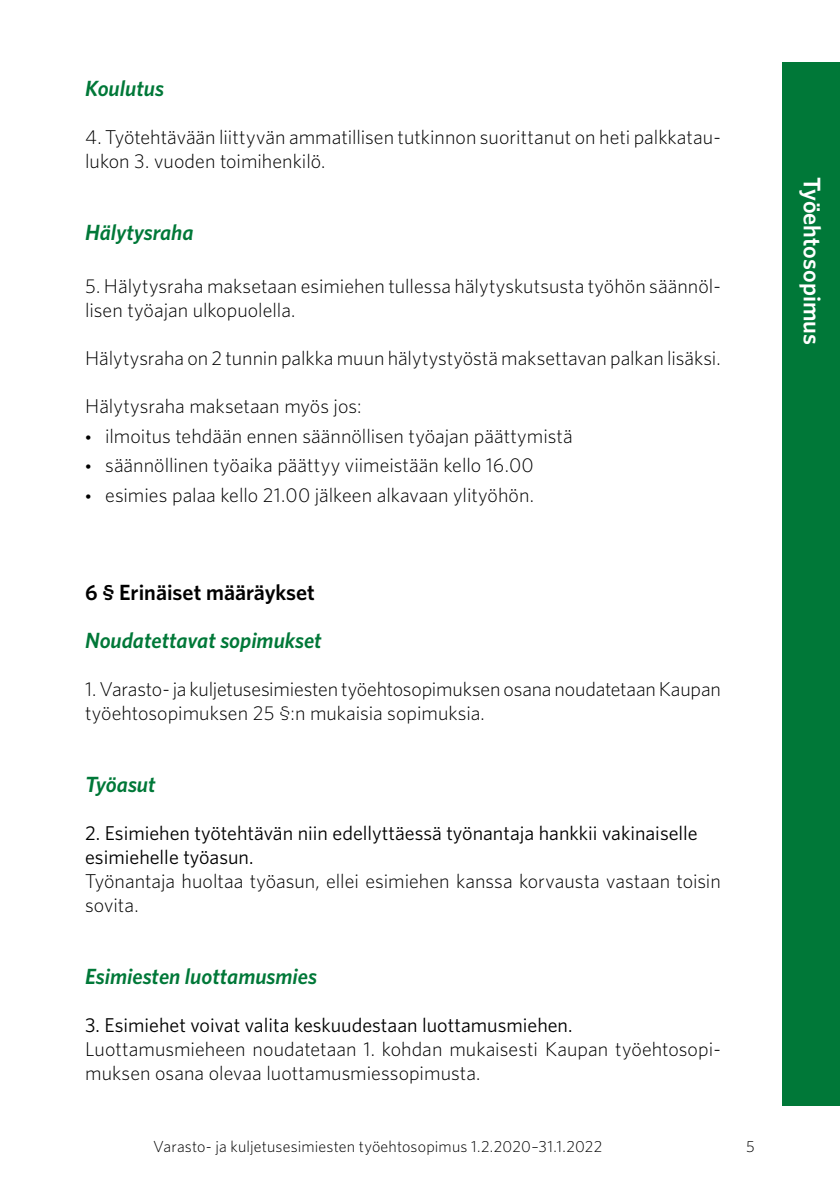
<style>
.page{position:relative;width:840px;height:1191px;background:#fff}
.page>*{position:absolute;margin:0;border:0;box-sizing:border-box;transform-origin:0 0}
.t1{font:600 24px "Whitney";color:#fff}
.t2{font:italic 600 22px "Whitney";color:#007838}
.t3{font:600 22px "Whitney";color:#000}
.t4{font:300 20px/24px "Whitney";color:#000}
.t5{font:20px/24px "Whitney";color:#000}
.t6{font:300 16px "Whitney";letter-spacing:.01em;color:#000}
.s1{font-family:"Tanger Serif";font-weight:500}
</style>
<div class="page">
<div style="left:782px;top:63px;width:57px;height:1042px;background:#007838"></div>
<p class="t2" style="left:85px;top:74px;width:80px">Koulutus</p>
<p class="t4" style="left:85px;top:124px;width:636px">4. Työtehtävään liittyvän ammatillisen tutkinnon suorittanut on heti palkkatau&shy;lukon 3. vuoden toimihenkilö.</p>
<p class="t2" style="left:85px;top:218px;width:110px">Hälytysraha</p>
<p class="t4" style="left:85px;top:273px;width:636px">5. Hälytysraha maksetaan esimiehen tullessa hälytyskutsusta työhön säännöl&shy;lisen työajan ulkopuolella.</p>
<p class="t4" style="left:85px;top:345px;width:636px">Hälytysraha on 2 tunnin palkka muun hälytystyöstä maksettavan palkan lisäksi.</p>
<p class="t4" style="left:85px;top:390px;width:489px;line-height:29.6px">Hälytysraha maksetaan myös jos:<br><span class="s1">·</span> ilmoitus tehdään ennen säännöllisen työajan päättymistä <span class="s1">·</span> säännöllinen työaika päättyy viimeistään kello 16.00<br><span class="s1">·</span> esimies palaa kello 21.00 jälkeen alkavaan ylityöhön.</p>
<p class="t3" style="left:85px;top:578px;width:231px">6 § Erinäiset määräykset</p>
<p class="t2" style="left:85px;top:626px;width:238px">Noudatettavat sopimukset</p>
<p class="t4" style="left:85px;top:676px;width:637px">1. Varasto- ja kuljetusesimiesten työehtosopimuksen osana noudatetaan Kaupan työehtosopimuksen 25 §:n mukaisia sopimuksia.</p>
<p class="t2" style="left:85px;top:770px;width:72px">Työasut</p>
<p class="t5" style="left:85px;top:821px;width:613px">2. Esimiehen työtehtävän niin edellyttäessä työnantaja hankkii vakinaiselle esimiehelle työasun.</p>
<p class="t4" style="left:85px;top:868px;width:636px">Työnantaja huoltaa työasun, ellei esimiehen kanssa korvausta vastaan toisin sovita.</p>
<p class="t2" style="left:85px;top:962px;width:233px">Esimiesten luottamusmies</p>
<p class="t5" style="left:85px;top:1013px;width:488px">3. Esimiehet voivat valita keskuudestaan luottamusmiehen.</p>
<p class="t4" style="left:85px;top:1036px;width:636px">Luottamusmieheen noudatetaan 1. kohdan mukaisesti Kaupan työehtosopi&shy;muksen osana olevaa luottamusmiessopimusta.</p>
<p class="t6" style="left:153px;top:1136px;width:450px">Varasto- ja kuljetusesimiesten työehtosopimus 1.2.2020–31.1.2022</p>
<p class="t6" style="left:745px;top:1136px;width:10px">5</p>
<p class="t1" style="left:827px;top:177px;width:169px;rotate:90deg">Työehtosopimus</p>
</div>
